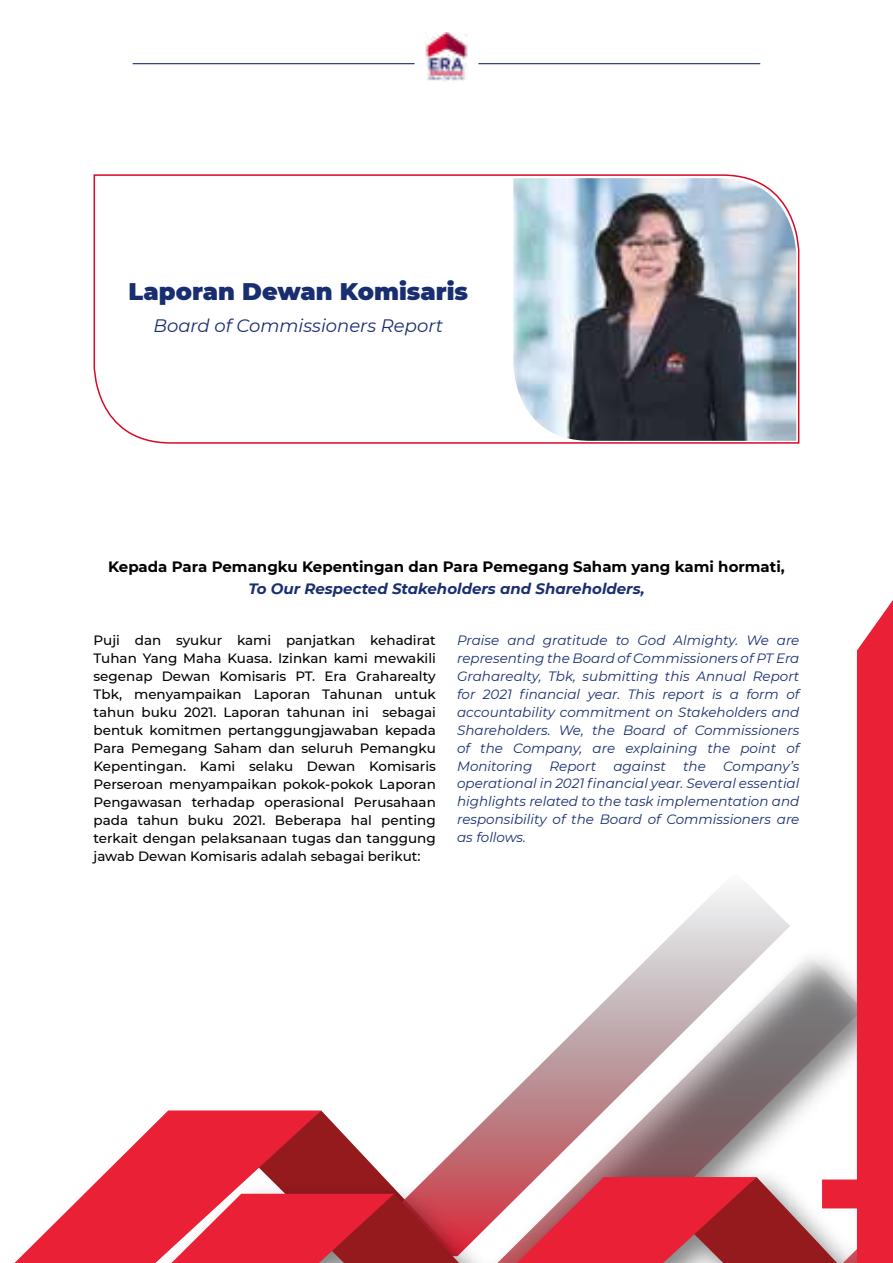
<style>
.page{position:relative;width:893px;height:1263px;background:#fff}
.page>*{position:absolute;margin:0;border:0;box-sizing:border-box;transform-origin:0 0}
.t1{font:900 24px "Montserrat";color:#192e71}
.t2{font:italic 18px "Montserrat";color:#192e71}
.t3{font:700 15px "Montserrat";color:#000}
.t4{font:italic 700 15px "Montserrat";color:#192e71}
.t5{font:500 13.5px/18px "Montserrat";color:#000;text-align:justify}
.t6{font:italic 13.5px/18px "Montserrat";color:#192e71;text-align:justify}
</style>
<div class="page">
<svg style="left:691px;top:887px;width:89px;height:29px"></svg>
<img style="left:14px;top:1110px;width:157px;height:153px">
<svg style="left:171px;top:1110px;width:191px;height:153px;background:#d83242"></svg>
<img style="left:362px;top:916px;width:481px;height:347px">
<svg style="left:517px;top:1177px;width:320px;height:86px;background:#d14e5a"></svg>
<svg style="left:843px;top:600px;width:50px;height:663px"></svg>
<svg style="left:93px;top:174px;width:707px;height:270px"></svg>
<img style="left:426px;top:32px;width:41px;height:50px">
<hr style="left:478px;top:63px;width:282px;height:1px;background:#192e71">
<hr style="left:133px;top:63px;width:282px;height:1px;background:#192e71">
<img style="left:513px;top:178px;width:283px;height:263px">
<h1 class="t1" style="left:129px;top:273px;width:341px">Laporan Dewan Komisaris</h1>
<h2 class="t2" style="left:154px;top:313px;width:291px">Board of Commissioners Report</h2>
<p class="t3" style="left:108px;top:555px;width:678px">Kepada Para Pemangku Kepentingan dan Para Pemegang Saham yang kami hormati,</p>
<p class="t4" style="left:248px;top:578px;width:398px">To Our Respected Stakeholders and Shareholders,</p>
<p class="t5" style="left:94px;top:630px;width:344px">Puji dan syukur kami panjatkan kehadirat Tuhan Yang Maha Kuasa. Izinkan kami mewakili segenap Dewan Komisaris PT. Era Graharealty Tbk, menyampaikan Laporan Tahunan untuk tahun buku 2021. Laporan tahunan ini sebagai bentuk komitmen pertanggungjawaban kepada Para Pemegang Saham dan seluruh Pemangku Kepentingan. Kami selaku Dewan Komisaris Perseroan menyampaikan pokok-pokok Laporan Pengawasan terhadap operasional Perusahaan pada tahun buku 2021. Beberapa hal penting terkait dengan pelaksanaan tugas dan tanggung jawab Dewan Komisaris adalah sebagai berikut:</p>
<p class="t6" style="left:457px;top:630px;width:344px">Praise and gratitude to God Almighty. We are representing the Board of Commissioners of PT Era Graharealty, Tbk, submitting this Annual Report for 2021 financial year. This report is a form of accountability commitment on Stakeholders and Shareholders. We, the Board of Commissioners of the Company, are explaining the point of Monitoring</p>
<p class="t6" style="left:457px;top:756px;width:344px;text-indent:266px">Company’s operational in 2021 financial year. Several essential highlights related to the task implementation and responsibility of the Board of Commissioners are as follows.</p>
<p class="t6" style="left:550px;top:756px;width:48px">Report</p>
<p class="t6" style="left:613px;top:756px;width:54px">against</p>
<p class="t6" style="left:683px;top:756px;width:24px">the</p>
</div>
